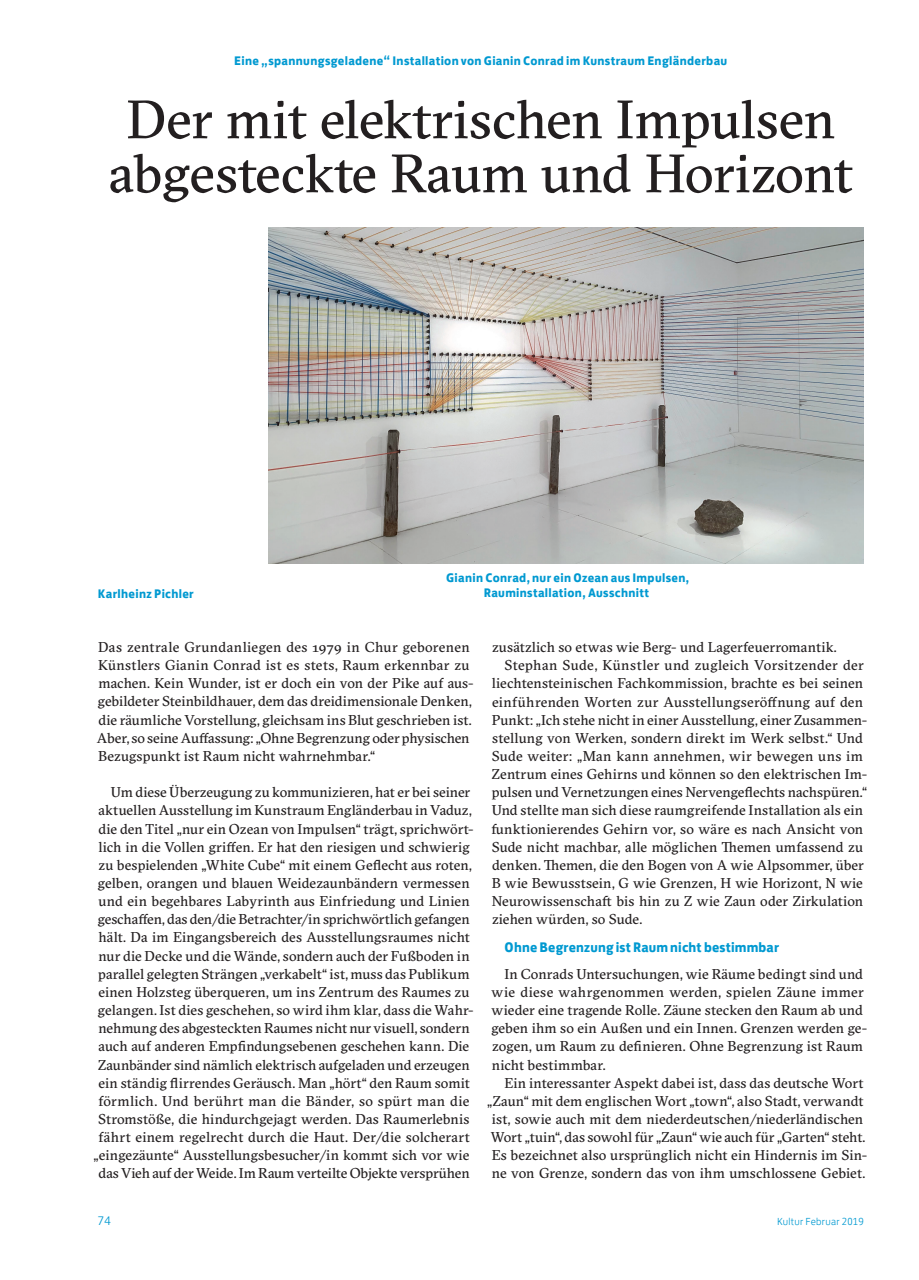
<style>
.page{position:relative;width:919px;height:1280px;background:#fff}
.page>*{position:absolute;margin:0;border:0;box-sizing:border-box;transform-origin:0 0}
.t1{font:54px/54px "GT Sectra";letter-spacing:-.01em;color:#231f20;text-align:center}
.t2{font:14.25px/18.1px "GT Sectra";letter-spacing:.005em;color:#231f20}
.t3{font:14.25px "GT Sectra";letter-spacing:.025em;color:#231f20}
.t4{font:700 14.25px "FS Jack";letter-spacing:.01em;color:#0099d1}
.t5{font:700 12.75px/15px "FS Jack";letter-spacing:.025em;color:#0099d1;text-align:center}
.t6{font:300 12.75px "FS Jack";color:#0099d1}
.t7{font:300 10.5px "FS Jack";letter-spacing:.025em;color:#0099d1}
</style>
<div class="page">
<img style="left:269px;top:227px;width:594px;height:336px">
<p class="t5" style="left:234px;top:52px;width:494px">Eine „spannungsgeladene“ Installation von Gianin Conrad im Kunstraum Engländerbau</p>
<h1 class="t1" style="left:109px;top:92px;width:745px">Der mit elektrischen Impulsen abgesteckte Raum und Horizont</h1>
<p class="t5" style="left:98px;top:585px;width:98px">Karlheinz Pichler</p>
<p class="t5" style="left:446px;top:569px;width:244px">Gianin Conrad, nur ein Ozean aus Impulsen,<br>Rauminstallation, Ausschnitt</p>
<p class="t2" style="left:97px;top:638px;width:378px">Das zentrale Grundanliegen des 1979 in Chur geborenen Künstlers Gianin Conrad ist es stets, Raum erkennbar zu machen. Kein Wunder, ist er doch ein von der Pike auf aus&shy;gebildeter Steinbildhauer, dem das dreidimensionale Denken, die räumliche Vorstellung, gleichsam ins Blut geschrieben ist.<br>Aber, so seine Auffassung: „Ohne Begrenzung oder physischen Bezugspunkt ist Raum nicht wahrnehmbar.“</p>
<p class="t2" style="left:93px;top:783px;width:381px;text-align:right">Um diese Überzeugung zu kommunizieren, hat er bei seiner aktuellen Ausstellung im Kunstraum Engländerbau in Vaduz, die den Titel „nur ein Ozean von Impulsen“ trägt, sprichwört&shy;lich in die Vollen griffen. Er hat den riesigen und schwierig zu bespielenden „White Cube“ mit einem Geflecht aus roten, gelben, orangen und blauen Weidezaunbändern vermessen und ein begehbares Labyrinth aus Einfriedung und Linien geschaffen, das den/die Betrachter/in sprichwörtlich gefangen hält. Da im Eingangsbereich des Ausstellungsraumes nicht nur die Decke und die Wände, sondern auch der Fußboden in parallel gelegten Strängen „verkabelt“ ist, muss das Publikum einen Holzsteg überqueren, um ins Zentrum des Raumes zu gelangen. Ist dies geschehen, so wird ihm klar, dass die Wahr&shy;nehmung des abgesteckten Raumes nicht nur visuell, sondern auch auf anderen Empfindungsebenen geschehen kann. Die Zaunbänder sind nämlich elektrisch aufgeladen und erzeugen ein ständig flirrendes Geräusch. Man „hört“ den Raum somit förmlich. Und berührt man die Bänder, so spürt man die Stromstöße, die hindurchgejagt werden. Das Raumerlebnis fährt einem regelrecht durch die Haut. Der/die solcherart „eingezäunte“ Ausstellungsbesucher/in kommt sich vor wie das Vieh auf der Weide. Im Raum verteilte Objekte versprühen</p>
<p class="t2" style="left:492px;top:638px;width:346px">zusätzlich so etwas wie Berg- und Lagerfeuerromantik.</p>
<p class="t3" style="left:504px;top:656px;width:361px">Stephan Sude, Künstler und zugleich Vorsitzender der</p>
<p class="t2" style="left:492px;top:674px;width:373px">liechtensteinischen Fachkommission, brachte es bei seinen</p>
<p class="t2" style="left:492px;top:692px;width:372px">einführenden Worten zur Ausstellungseröffnung auf den</p>
<p class="t2" style="left:491px;top:710px;width:377px">Punkt: „Ich stehe nicht in einer Ausstellung, einer Zusammen-</p>
<p class="t2" style="left:492px;top:729px;width:372px">stellung von Werken, sondern direkt im Werk selbst.“ Und</p>
<p class="t2" style="left:491px;top:747px;width:373px">Sude weiter: „Man kann annehmen, wir bewegen uns im</p>
<p class="t2" style="left:492px;top:765px;width:377px">Zentrum eines Gehirns und können so den elektrischen Im-</p>
<p class="t2" style="left:491px;top:783px;width:377px">pulsen und Vernetzungen eines Nervengeflechts nachspüren.“</p>
<p class="t2" style="left:491px;top:801px;width:373px">Und stellte man sich diese raumgreifende Installation als ein</p>
<p class="t2" style="left:491px;top:819px;width:373px">funktionierendes Gehirn vor, so wäre es nach Ansicht von</p>
<p class="t2" style="left:491px;top:838px;width:373px">Sude nicht machbar, alle möglichen Themen umfassend zu</p>
<p class="t2" style="left:492px;top:856px;width:373px">denken. Themen, die den Bogen von A wie Alpsommer, über</p>
<p class="t2" style="left:491px;top:874px;width:373px">B wie Bewusstsein, G wie Grenzen, H wie Horizont, N wie</p>
<p class="t2" style="left:491px;top:892px;width:373px">Neurowissenschaft bis hin zu Z wie Zaun oder Zirkulation</p>
<p class="t2" style="left:492px;top:910px;width:152px">ziehen würden, so Sude.</p>
<p class="t4" style="left:504px;top:935px;width:276px">Ohne Begrenzung ist Raum nicht bestimmbar</p>
<p class="t2" style="left:491px;top:965px;width:377px;text-indent:13px">In Conrads Untersuchungen, wie Räume bedingt sind und wie diese wahrgenommen werden, spielen Zäune immer wieder eine tragende Rolle. Zäune stecken den Raum ab und geben ihm so ein Außen und ein Innen. Grenzen werden ge&shy;zogen, um Raum zu definieren. Ohne Begrenzung ist Raum nicht bestimmbar.</p>
<p class="t2" style="left:487px;top:1073px;width:381px;text-align:right">Ein interessanter Aspekt dabei ist, dass das deutsche Wort „Zaun“ mit dem englischen Wort „town“, also Stadt, verwandt ist, sowie auch mit dem niederdeutschen/niederländischen Wort „tuin“, das sowohl für „Zaun“ wie auch für „Garten“ steht.<br>Es bezeichnet also ursprünglich nicht ein Hindernis im Sin&shy;ne von Grenze, sondern das von ihm umschlossene Gebiet.</p>
<p class="t6" style="left:98px;top:1210px;width:15px">74</p>
<p class="t7" style="left:777px;top:1213px;width:88px">Kultur Februar 2019</p>
</div>
